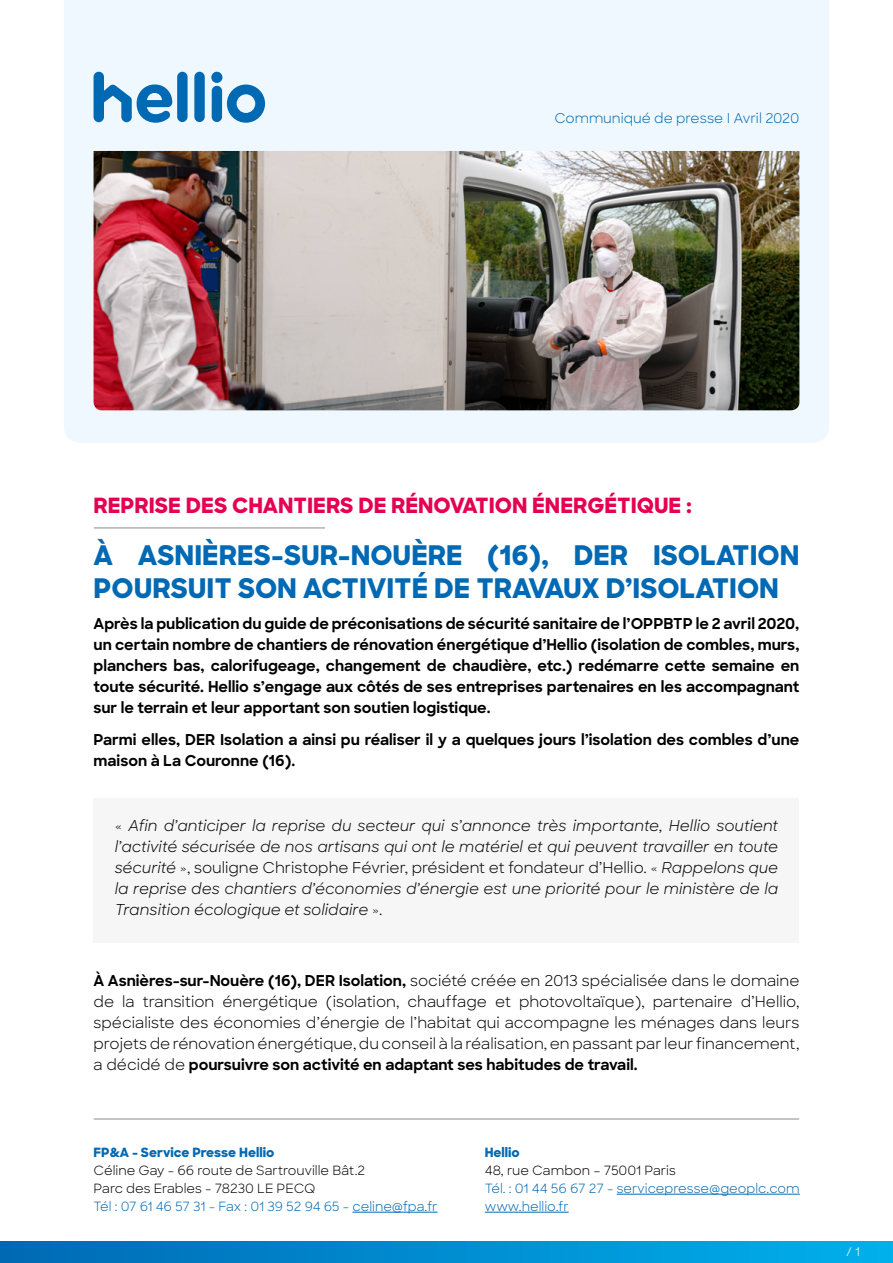
<style>
.page{position:relative;width:893px;height:1263px;background:#fff}
.page>*{position:absolute;margin:0;border:0;box-sizing:border-box;transform-origin:0 0}
.t1{font:800 27px/32.4px "Sharp Sans";color:#0069b4}
.t2{font:800 21px "Sharp Sans";color:#e50051}
.t3{font:700 15px/21px "Sharp Sans";color:#000;text-align:justify}
.t4{font:15px/21px "Sharp Sans";color:#000;text-align:justify}
.t5{font:italic 15px/21px "Sharp Sans";color:#000;text-align:justify}
.t6{font:13.5px "Sharp Sans";color:#0069b4}
.t7{font:12.75px/18px "Sharp Sans";color:#0069b4}
.t8{font:12.75px/18px "Sharp Sans";color:#000}
.t9{font:800 12.75px "Sharp Sans";color:#0069b4}
.t10{font:12px "Sharp Sans";color:#fff}
.s1{font-style:normal}
.s2{font-weight:700}
</style>
<div class="page">
<div style="left:0;top:1242px;width:893px;height:21px;background:linear-gradient(to right,#0069b5,#00b0ec)"></div>
<hr style="left:352px;top:1212px;width:86px;height:1px;background:#0069b4">
<hr style="left:617px;top:1194px;width:183px;height:1px;background:#0069b4">
<hr style="left:485px;top:1212px;width:84px;height:1px;background:#0069b4">
<hr style="left:94px;top:1118px;width:705px;height:2px;background:#b3b2b2">
<div style="left:64px;top:0;width:765px;height:443px;background:#eef8fe"></div>
<img style="left:94px;top:151px;width:705px;height:259px">
<svg style="left:94px;top:72px;width:171px;height:51px;background:#82b7dc"></svg>
<div style="left:211px;top:72px;width:11px;height:11px;background:#0069b4;border-radius:50%"></div>
<div style="left:212px;top:86px;width:10px;height:36px;background:#0069b4;border-radius:5px"></div>
<hr style="left:94px;top:527px;width:230px;height:2px;background:#b3b2b2">
<div style="left:94px;top:798px;width:705px;height:145px;background:#f6f6f6"></div>
<p class="t6" style="left:554px;top:108px;width:247px">Communiqué de presse I Avril 2020</p>
<h2 class="t2" style="left:94px;top:490px;width:600px">REPRISE DES CHANTIERS DE RÉNOVATION ÉNERGÉTIQUE :</h2>
<h1 class="t1" style="left:94px;top:538px;width:707px">À ASNIÈRES-SUR-NOUÈRE (16), DER ISOLATION<br>POURSUIT SON ACTIVITÉ DE TRAVAUX D’ISOLATION</h1>
<p class="t3" style="left:94px;top:613px;width:707px">Après la publication du guide de préconisations de sécurité sanitaire de l’OPPBTP le 2 avril 2020, un certain nombre de chantiers de rénovation énergétique d’Hellio (isolation de combles, murs, planchers bas, calorifugeage, changement de chaudière, etc.) redémarre cette semaine en toute sécurité. Hellio s’engage aux côtés de ses entreprises partenaires en les accompagnant sur le terrain et leur apportant son soutien logistique.</p>
<p class="t3" style="left:94px;top:728px;width:707px">Parmi elles, DER Isolation a ainsi pu réaliser il y a quelques jours l’isolation des combles d’une maison à La Couronne (16).</p>
<p class="t5" style="left:115px;top:814px;width:665px"><span class="s1">«</span> Afin d’anticiper la reprise du secteur qui s’annonce très importante, Hellio soutient l’activité sécurisée de nos artisans qui ont le matériel et qui peuvent travailler en toute sécurité <span class="s1">», souligne Christophe Février, président et fondateur d’Hellio. «</span> Rappelons que la reprise des chantiers d’économies d’énergie est une priorité pour le ministère de la Transition écologique et solidaire <span class="s1">».</span></p>
<p class="t4" style="left:94px;top:969px;width:707px"><span class="s2">À Asnières-sur-Nouère (16), DER Isolation,</span> société créée en 2013 spécialisée dans le domaine de la transition énergétique (isolation, chauffage et photovoltaïque), partenaire d’Hellio, spécialiste des économies d’énergie de l’habitat qui accompagne les ménages dans leurs projets de rénovation énergétique, du conseil à la réalisation, en passant par leur financement, a décidé de <span class="s2">poursuivre son activité en adaptant ses habitudes de travail.</span></p>
<p class="t9" style="left:94px;top:1143px;width:182px">FP&amp;A - Service Presse Hellio</p>
<p class="t8" style="left:94px;top:1161px;width:273px">Céline Gay - 66 route de Sartrouville Bât.2<br>Parc des Erables - 78230 LE PECQ</p>
<p class="t7" style="left:94px;top:1197px;width:345px">Tél : 07 61 46 57 31 - Fax : 01 39 52 94 65 - celine@fpa.fr</p>
<p class="t9" style="left:485px;top:1143px;width:37px">Hellio</p>
<p class="t8" style="left:485px;top:1161px;width:193px">48, rue Cambon – 75001 Paris</p>
<p class="t7" style="left:485px;top:1179px;width:317px">Tél. : 01 44 56 67 27 - servicepresse@geoplc.com www.hellio.fr</p>
<p class="t10" style="left:846px;top:1243px;width:15px">/ 1</p>
</div>
